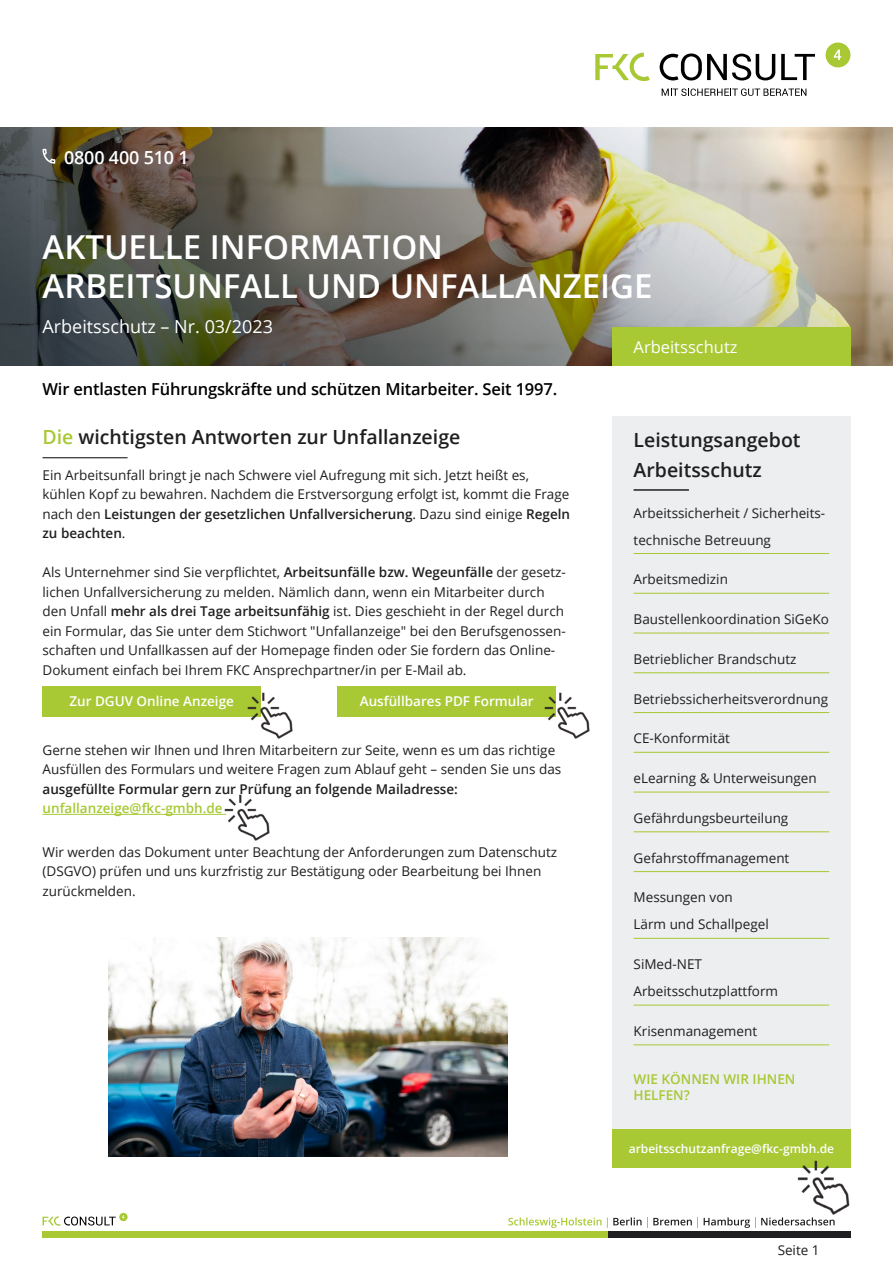
<style>
.page{position:relative;width:893px;height:1263px;background:#fff}
.page>*{position:absolute;margin:0;border:0;box-sizing:border-box;transform-origin:0 0}
.t1{font:600 33px/39px "Open Sans";color:#fff}
.t2{font:600 19.5px/30px "Open Sans";color:#1f1e20}
.t3{font:18px "Open Sans";color:#fff}
.t4{font:600 18px "Open Sans";letter-spacing:-.01em;color:#fff}
.t5{font:600 16.5px "Open Sans";letter-spacing:-.01em;color:#000}
.t6{font:16.5px "Open Sans";color:#fff}
.t7{font:13.5px/19.5px "Open Sans";color:#1f1e20}
.t8{font:600 13.5px "Open Sans";color:#1f1e20}
.t9{font:600 13.5px/16.2px "Open Sans";color:#a8c834}
.t10{font:600 13.5px "Open Sans";color:#fff}
.t11{font:600 12px "Open Sans";color:#fff}
.s1{color:#a8c834}
.s2{font-weight:600}
</style>
<div class="page">
<svg style="left:595px;top:53px;width:55px;height:28px"></svg>
<svg style="left:660px;top:53px;width:115px;height:28px"></svg>
<svg style="left:781px;top:54px;width:34px;height:26px"></svg>
<div style="left:825px;top:43px;width:25px;height:24px;background:#a8c834;border-radius:50%"></div>
<svg style="left:834px;top:50px;width:7px;height:10px"></svg>
<svg style="left:662px;top:88px;width:144px;height:8px"></svg>
<svg style="left:43px;top:1216px;width:73px;height:10px"></svg>
<svg style="left:119px;top:1213px;width:9px;height:8px"></svg>
<div style="left:43px;top:1231px;width:578px;height:6px;background:#a8c834"></div>
<div style="left:608px;top:1231px;width:242px;height:6px;background:#1f1e20"></div>
<svg style="left:704px;top:1217px;width:131px;height:11px"></svg>
<svg style="left:508px;top:1217px;width:190px;height:11px"></svg>
<img style="left:0;top:128px;width:893px;height:238px">
<div style="left:612px;top:417px;width:238px;height:713px;background:#edeeef"></div>
<hr style="left:43px;top:457px;width:85px;height:1px;background:#1f1e20">
<hr style="left:43px;top:814px;width:183px;height:1px;background:#a8c834">
<div style="left:612px;top:327px;width:238px;height:39px;background:#a8c834"></div>
<svg style="left:43px;top:149px;width:12px;height:15px"></svg>
<hr style="left:634px;top:553px;width:195px;height:1px;background:#a8c834">
<hr style="left:634px;top:593px;width:195px;height:1px;background:#a8c834">
<hr style="left:634px;top:633px;width:195px;height:1px;background:#a8c834">
<hr style="left:634px;top:672px;width:195px;height:1px;background:#a8c834">
<hr style="left:634px;top:712px;width:195px;height:1px;background:#a8c834">
<hr style="left:634px;top:752px;width:195px;height:1px;background:#a8c834">
<hr style="left:634px;top:792px;width:195px;height:1px;background:#a8c834">
<hr style="left:634px;top:831px;width:195px;height:1px;background:#a8c834">
<hr style="left:634px;top:871px;width:195px;height:1px;background:#a8c834">
<hr style="left:634px;top:938px;width:195px;height:1px;background:#a8c834">
<hr style="left:634px;top:1005px;width:195px;height:1px;background:#a8c834">
<hr style="left:634px;top:1044px;width:195px;height:1px;background:#a8c834">
<hr style="left:634px;top:489px;width:55px;height:2px;background:#1f1e20">
<div style="left:612px;top:1129px;width:238px;height:38px;background:#a8c834"></div>
<img style="left:797px;top:1161px;width:53px;height:54px">
<img style="left:109px;top:938px;width:399px;height:218px">
<img style="left:224px;top:794px;width:46px;height:47px">
<div style="left:43px;top:686px;width:218px;height:30px;background:#a8c834"></div>
<img style="left:247px;top:692px;width:46px;height:47px">
<div style="left:338px;top:686px;width:218px;height:30px;background:#a8c834"></div>
<img style="left:544px;top:692px;width:46px;height:47px">
<h3 class="t4" style="left:64px;top:145px;width:126px">0800 400 510 1</h3>
<h1 class="t1" style="left:43px;top:227px;width:612px">AKTUELLE INFORMATION<br>ARBEITSUNFALL UND UNFALLANZEIGE</h1>
<h3 class="t3" style="left:43px;top:314px;width:232px">Arbeitsschutz – Nr. 03/2023</h3>
<p class="t5" style="left:43px;top:378px;width:516px">Wir entlasten Führungskräfte und schützen Mitarbeiter. Seit 1997.</p>
<h2 class="t2" style="left:43px;top:422px;width:419px"><span class="s1">Die</span> wichtigsten Antworten zur Unfallanzeige</h2>
<p class="t7" style="left:43px;top:465px;width:529px">Ein Arbeitsunfall bringt je nach Schwere viel Aufregung mit sich. Jetzt heißt es, kühlen Kopf zu bewahren. Nachdem die Erstversorgung erfolgt ist, kommt die Frage nach den <span class="s2">Leistungen der gesetzlichen Unfallversicherung</span>. Dazu sind einige <span class="s2">Regeln zu beachten</span>.</p>
<p class="t7" style="left:43px;top:562px;width:525px">Als Unternehmer sind Sie verpflichtet, <span class="s2">Arbeitsunfälle bzw. Wegeunfälle</span> der gesetz&shy;lichen Unfallversicherung zu melden. Nämlich dann, wenn ein Mitarbeiter durch den Unfall <span class="s2">mehr als drei Tage arbeitsunfähig</span> ist. Dies geschieht in der Regel durch ein Formular, das Sie unter dem Stichwort "Unfallanzeige" bei den Berufsgenossen&shy;schaften und Unfallkassen auf der Homepage finden oder Sie fordern das Online-Dokument einfach bei Ihrem FKC Ansprechpartner/in per E-Mail ab.</p>
<p class="t10" style="left:69px;top:692px;width:166px">Zur DGUV Online Anzeige</p>
<p class="t10" style="left:360px;top:692px;width:176px">Ausfüllbares PDF Formular</p>
<p class="t7" style="left:43px;top:740px;width:520px">Gerne stehen wir Ihnen und Ihren Mitarbeitern zur Seite, wenn es um das richtige<br>Ausfüllen des Formulars und weitere Fragen zum Ablauf geht – senden Sie uns das</p>
<p class="t8" style="left:43px;top:780px;width:417px">ausgefüllte Formular gern zur Prüfung an folgende Mailadresse:</p>
<p class="t9" style="left:43px;top:800px;width:182px">unfallanzeige@fkc-gmbh.de</p>
<p class="t7" style="left:43px;top:842px;width:516px">Wir werden das Dokument unter Beachtung der Anforderungen zum Datenschutz (DSGVO) prüfen und uns kurzfristig zur Bestätigung oder Bearbeitung bei Ihnen zurückmelden.</p>
<p class="t6" style="left:634px;top:336px;width:105px">Arbeitsschutz</p>
<h2 class="t2" style="left:634px;top:424px;width:168px">Leistungsangebot<br>Arbeitsschutz</h2>
<p class="t7" style="left:634px;top:499px;width:193px;line-height:27px">Arbeitssicherheit / Sicherheits&shy;technische Betreuung</p>
<p class="t7" style="left:634px;top:569px;width:96px">Arbeitsmedizin</p>
<p class="t7" style="left:634px;top:609px;width:197px">Baustellenkoordination SiGeKo</p>
<p class="t7" style="left:634px;top:649px;width:164px">Betrieblicher Brandschutz</p>
<p class="t7" style="left:634px;top:689px;width:196px">Betriebssicherheitsverordnung</p>
<p class="t7" style="left:634px;top:728px;width:98px">CE-Konformität</p>
<p class="t7" style="left:634px;top:768px;width:185px">eLearning &amp; Unterweisungen</p>
<p class="t7" style="left:634px;top:808px;width:156px">Gefährdungsbeurteilung</p>
<p class="t7" style="left:634px;top:848px;width:157px">Gefahrstoffmanagement</p>
<p class="t7" style="left:634px;top:884px;width:137px;line-height:27px">Messungen von<br>Lärm und Schallpegel</p>
<p class="t7" style="left:634px;top:950px;width:146px;line-height:27px">SiMed-NET<br>Arbeitsschutzplattform</p>
<p class="t7" style="left:634px;top:1021px;width:125px">Krisenmanagement</p>
<p class="t9" style="left:634px;top:1071px;width:163px">WIE KÖNNEN WIR IHNEN<br>HELFEN?</p>
<p class="t11" style="left:629px;top:1140px;width:207px">arbeitsschutzanfrage@fkc-gmbh.de</p>
<p class="t7" style="left:778px;top:1240px;width:43px">Seite 1</p>
</div>
